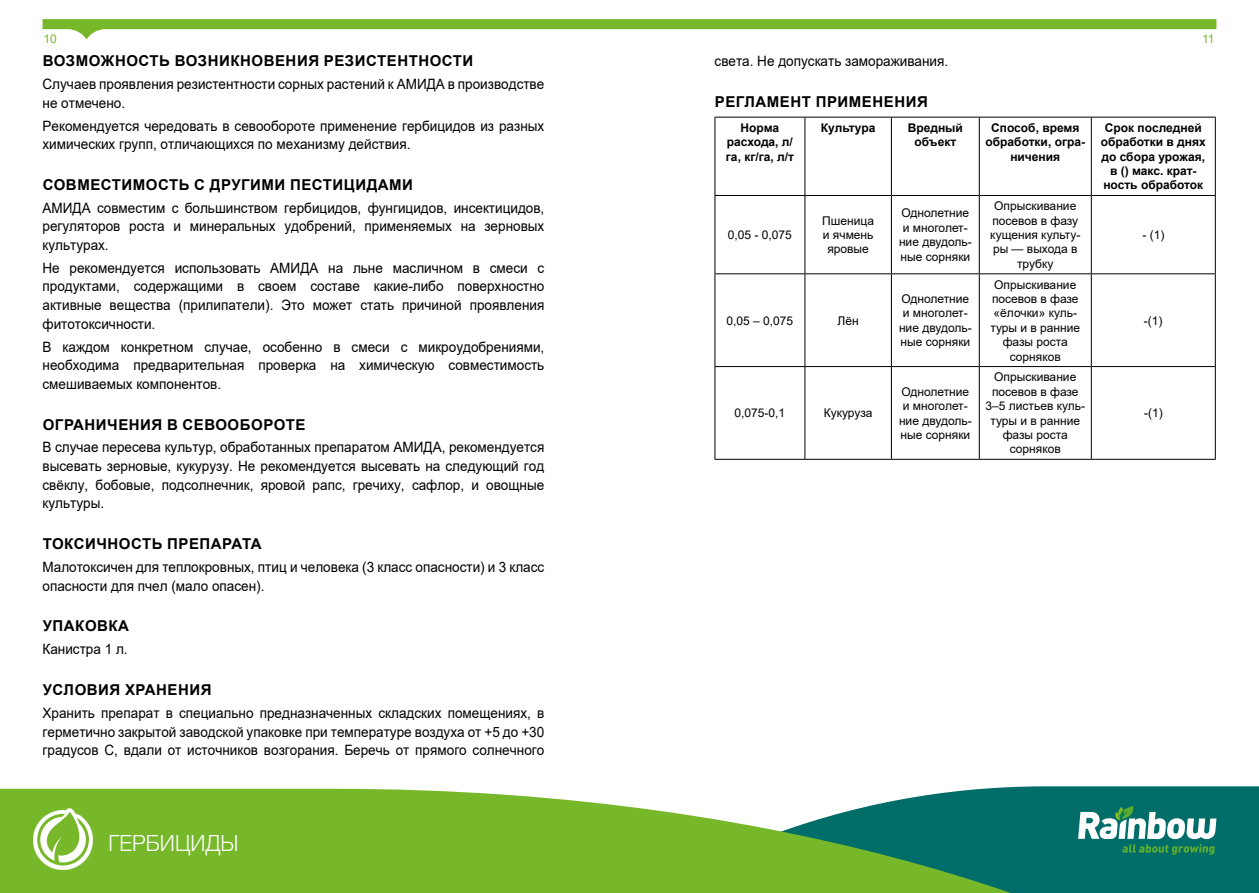
<style>
.page{position:relative;width:1259px;height:893px;background:#fff}
.page>*{position:absolute;margin:0;border:0;box-sizing:border-box;transform-origin:0 0}
.t1{font:300 22.5px "Helvetica Neue Cyr";color:#fff;scale:.95 1}
.t2{font:700 15px "Arial";letter-spacing:.035em;color:#000}
.t3{font:14.25px/18.6px "Arial";color:#000;text-align:justify;scale:.95 1}
.t4{font:12px/14.4px "Arial";color:#000;text-align:center}
.t5{font:700 12px/14.4px "Arial";color:#000;text-align:center}
.t6{font:12px "Arial";color:#76b82a}
</style>
<div class="page">
<svg style="left:310px;top:786px;width:949px;height:3px"></svg>
<svg style="left:0;top:789px;width:1259px;height:104px;fill:#76b82a"></svg>
<svg style="left:43px;top:19px;width:1173px;height:21px"></svg>
<svg style="left:1078px;top:806px;width:138px;height:49px"></svg>
<svg style="left:33px;top:808px;width:60px;height:61px"></svg>
<svg style="left:37px;top:812px;width:52px;height:53px"></svg>
<hr style="left:714px;top:117px;width:91px;height:1px;background:#000">
<hr style="left:714px;top:118px;width:1px;height:77px;background:#000">
<hr style="left:805px;top:117px;width:86px;height:1px;background:#000">
<hr style="left:804px;top:118px;width:1px;height:77px;background:#000">
<hr style="left:891px;top:117px;width:88px;height:1px;background:#000">
<hr style="left:891px;top:118px;width:1px;height:77px;background:#000">
<hr style="left:979px;top:117px;width:112px;height:1px;background:#000">
<hr style="left:979px;top:118px;width:1px;height:77px;background:#000">
<hr style="left:1091px;top:117px;width:124px;height:1px;background:#000">
<hr style="left:1091px;top:118px;width:1px;height:77px;background:#000">
<hr style="left:1215px;top:118px;width:1px;height:77px;background:#000">
<hr style="left:714px;top:195px;width:91px;height:1px;background:#000">
<hr style="left:714px;top:196px;width:1px;height:77px;background:#000">
<hr style="left:805px;top:195px;width:86px;height:1px;background:#000">
<hr style="left:804px;top:196px;width:1px;height:77px;background:#000">
<hr style="left:891px;top:195px;width:88px;height:1px;background:#000">
<hr style="left:891px;top:196px;width:1px;height:77px;background:#000">
<hr style="left:979px;top:195px;width:112px;height:1px;background:#000">
<hr style="left:979px;top:196px;width:1px;height:77px;background:#000">
<hr style="left:1091px;top:195px;width:124px;height:1px;background:#000">
<hr style="left:1091px;top:196px;width:1px;height:77px;background:#000">
<hr style="left:1215px;top:196px;width:1px;height:77px;background:#000">
<hr style="left:714px;top:273px;width:91px;height:1px;background:#000">
<hr style="left:714px;top:274px;width:1px;height:92px;background:#000">
<hr style="left:805px;top:273px;width:86px;height:1px;background:#000">
<hr style="left:804px;top:274px;width:1px;height:92px;background:#000">
<hr style="left:891px;top:273px;width:88px;height:1px;background:#000">
<hr style="left:891px;top:274px;width:1px;height:92px;background:#000">
<hr style="left:979px;top:273px;width:112px;height:1px;background:#000">
<hr style="left:979px;top:274px;width:1px;height:92px;background:#000">
<hr style="left:1091px;top:273px;width:124px;height:1px;background:#000">
<hr style="left:1091px;top:274px;width:1px;height:92px;background:#000">
<hr style="left:1215px;top:274px;width:1px;height:92px;background:#000">
<hr style="left:714px;top:366px;width:91px;height:1px;background:#000">
<hr style="left:714px;top:367px;width:1px;height:92px;background:#000">
<hr style="left:805px;top:366px;width:86px;height:1px;background:#000">
<hr style="left:804px;top:367px;width:1px;height:92px;background:#000">
<hr style="left:891px;top:366px;width:88px;height:1px;background:#000">
<hr style="left:891px;top:367px;width:1px;height:92px;background:#000">
<hr style="left:979px;top:366px;width:112px;height:1px;background:#000">
<hr style="left:979px;top:367px;width:1px;height:92px;background:#000">
<hr style="left:1091px;top:366px;width:124px;height:1px;background:#000">
<hr style="left:1091px;top:367px;width:1px;height:92px;background:#000">
<hr style="left:1215px;top:367px;width:1px;height:92px;background:#000">
<hr style="left:714px;top:459px;width:91px;height:1px;background:#000">
<hr style="left:805px;top:459px;width:86px;height:1px;background:#000">
<hr style="left:891px;top:459px;width:88px;height:1px;background:#000">
<hr style="left:979px;top:459px;width:112px;height:1px;background:#000">
<hr style="left:1091px;top:459px;width:124px;height:1px;background:#000">
<p class="t6" style="left:44px;top:30px;width:15px">10</p>
<p class="t6" style="left:1202px;top:30px;width:14px">11</p>
<p class="t2" style="left:43px;top:50px;width:432px">ВОЗМОЖНОСТЬ ВОЗНИКНОВЕНИЯ РЕЗИСТЕНТНОСТИ</p>
<p class="t3" style="left:43px;top:75px;width:530px">Случаев проявления резистентности сорных растений к АМИДА в производстве не отмечено.</p>
<p class="t3" style="left:43px;top:116px;width:530px">Рекомендуется чередовать в севообороте применение гербицидов из разных химических групп, отличающихся по механизму действия.</p>
<p class="t2" style="left:43px;top:174px;width:372px">СОВМЕСТИМОСТЬ С ДРУГИМИ ПЕСТИЦИДАМИ</p>
<p class="t3" style="left:43px;top:198px;width:530px">АМИДА совместим с большинством гербицидов, фунгицидов, инсектицидов, регуляторов роста и минеральных удобрений, применяемых на зерновых культурах.</p>
<p class="t3" style="left:43px;top:258px;width:530px">Не рекомендуется использовать АМИДА на льне масличном в смеси с продуктами, содержащими в своем составе какие-либо поверхностно активные вещества (прилипатели). Это может стать причиной проявления фитотоксичности.</p>
<p class="t3" style="left:43px;top:337px;width:530px">В каждом конкретном случае, особенно в смеси с микроудобрениями, необходима предварительная проверка на химическую совместимость смешиваемых компонентов.</p>
<p class="t2" style="left:43px;top:414px;width:264px">ОГРАНИЧЕНИЯ В СЕВООБОРОТЕ</p>
<p class="t3" style="left:43px;top:438px;width:530px">В случае пересева культур, обработанных препаратом АМИДА, рекомендуется высевать зерновые, кукурузу. Не рекомендуется высевать на следующий год свёклу, бобовые, подсолнечник, яровой рапс, гречиху, сафлор, и овощные культуры.</p>
<p class="t2" style="left:43px;top:533px;width:220px">ТОКСИЧНОСТЬ ПРЕПАРАТА</p>
<p class="t3" style="left:43px;top:558px;width:530px">Малотоксичен для теплокровных, птиц и человека (3 класс опасности) и 3 класс опасности для пчел (мало опасен).</p>
<p class="t2" style="left:43px;top:616px;width:88px">УПАКОВКА</p>
<p class="t3" style="left:43px;top:640px;width:91px">Канистра 1 л.</p>
<p class="t2" style="left:43px;top:679px;width:170px">УСЛОВИЯ ХРАНЕНИЯ</p>
<p class="t3" style="left:43px;top:704px;width:530px">Хранить препарат в специально предназначенных складских помещениях, в герметично закрытой заводской упаковке при температуре воздуха от +5 до +30 градусов С, вдали от источников возгорания. Беречь от прямого солнечного</p>
<h1 class="t1" style="left:108px;top:830px;width:138px">ГЕРБИЦИДЫ</h1>
<p class="t3" style="left:714px;top:51px;width:247px">света. Не допускать замораживания.</p>
<p class="t2" style="left:715px;top:91px;width:214px">РЕГЛАМЕНТ ПРИМЕНЕНИЯ</p>
<p class="t5" style="left:726px;top:121px;width:69px">Норма расхода, л/ га, кг/га, л/т</p>
<p class="t5" style="left:821px;top:121px;width:56px">Культура</p>
<p class="t5" style="left:907px;top:121px;width:57px">Вредный объект</p>
<p class="t5" style="left:985px;top:121px;width:101px">Способ, время обработки, огра&shy;ничения</p>
<p class="t5" style="left:1100px;top:121px;width:107px">Срок последней обработки в днях до сбора урожая, в () макс. крат&shy;ность обработок</p>
<p class="t4" style="left:728px;top:228px;width:66px">0,05 - 0,075</p>
<p class="t4" style="left:822px;top:213px;width:53px">Пшеница и ячмень яровые</p>
<p class="t4" style="left:899px;top:206px;width:74px">Однолетние и многолет&shy;ние двудоль&shy;ные сорняки</p>
<p class="t4" style="left:990px;top:199px;width:92px">Опрыскивание посевов в фазу кущения культу&shy;ры — выхода в трубку</p>
<p class="t4" style="left:1142px;top:228px;width:23px">- (1)</p>
<p class="t4" style="left:726px;top:313px;width:68px">0,05 – 0,075</p>
<p class="t4" style="left:837px;top:313px;width:23px">Лён</p>
<p class="t4" style="left:734px;top:406px;width:52px">0,075-0,1</p>
<p class="t4" style="left:823px;top:406px;width:50px">Кукуруза</p>
<p class="t4" style="left:899px;top:291px;width:74px">Однолетние и многолет&shy;ние двудоль&shy;ные сорняки</p>
<p class="t4" style="left:899px;top:384px;width:74px">Однолетние и многолет&shy;ние двудоль&shy;ные сорняки</p>
<p class="t4" style="left:990px;top:277px;width:91px">Опрыскивание посевов в фазе «ёлочки» куль&shy;туры и в ранние фазы роста сорняков</p>
<p class="t4" style="left:985px;top:370px;width:101px">Опрыскивание посевов в фазе<br>3–5 листьев куль&shy;туры и в ранние фазы роста сорняков</p>
<p class="t4" style="left:1144px;top:313px;width:20px">-(1)</p>
<p class="t4" style="left:1144px;top:406px;width:20px">-(1)</p>
</div>
